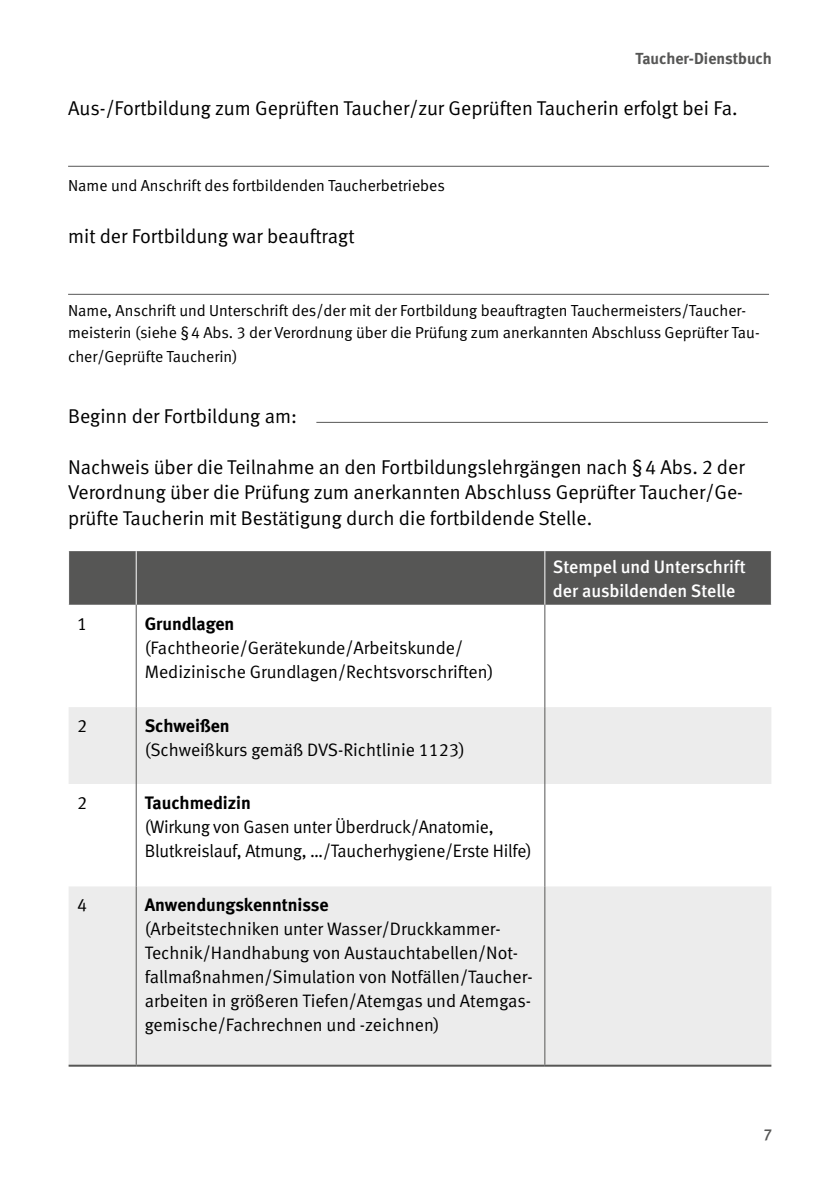
<style>
.page{position:relative;width:840px;height:1191px;background:#fff}
.page>*{position:absolute;margin:0;border:0;box-sizing:border-box;transform-origin:0 0}
.FT{font:20px/25.6px "DGUV Meta";color:#000;text-align:justify}
.Basis_A5_NICHT_lösch{font:20px "DGUV Meta";color:#000}
.TI{font:18px/24px "DGUV Meta";color:#000}
.TI-2{font:700 18px "DGUV Meta";color:#000}
.TK{font:500 18px "DGUV Meta";color:#fff}
.TI-3{font:16px/21.6px "DGUV Meta";color:#000}
.t1{font:700 16px "DGUV Meta";color:#565655}
.t2{font:500 16px "DGUV Meta";color:#565655}
</style>
<div class="page">
<hr style="left:68px;top:166px;width:700px;height:1px;background:#565655">
<hr style="left:68px;top:294px;width:700px;height:1px;background:#565655">
<hr style="left:316px;top:422px;width:451px;height:1px;background:#565655">
<div style="left:69px;top:551px;width:701px;height:54px;background:#565655"></div>
<svg style="left:69px;top:707px;width:702px;height:357px;fill:#ececec"></svg>
<hr style="left:136px;top:551px;width:1px;height:54px;background:#fff">
<hr style="left:544px;top:551px;width:1px;height:54px;background:#fff">
<hr style="left:136px;top:605px;width:1px;height:102px;background:#565655">
<hr style="left:544px;top:605px;width:1px;height:102px;background:#565655">
<hr style="left:136px;top:707px;width:1px;height:77px;background:#565655">
<hr style="left:544px;top:707px;width:1px;height:77px;background:#565655">
<hr style="left:136px;top:784px;width:1px;height:102px;background:#565655">
<hr style="left:544px;top:784px;width:1px;height:102px;background:#565655">
<hr style="left:136px;top:886px;width:1px;height:178px;background:#565655">
<hr style="left:544px;top:886px;width:1px;height:178px;background:#565655">
<hr style="left:69px;top:1064px;width:67px;height:2px;background:#565655">
<hr style="left:136px;top:1064px;width:408px;height:2px;background:#565655">
<hr style="left:544px;top:1064px;width:227px;height:2px;background:#565655">
<p class="t1" style="left:635px;top:49px;width:138px">Taucher-Dienstbuch</p>
<p class="Basis_A5_NICHT_lösch" style="left:68px;top:97px;width:670px">Aus-/Fortbildung zum Geprüften Taucher/zur Geprüften Taucherin erfolgt bei Fa.</p>
<p class="TI-3" style="left:68px;top:175px;width:378px">Name und Anschrift des fortbildenden Taucherbetriebes</p>
<p class="Basis_A5_NICHT_lösch" style="left:68px;top:225px;width:288px">mit der Fortbildung war beauftragt</p>
<p class="TI-3" style="left:68px;top:300px;width:692px">Name, Anschrift und Unterschrift des/der mit der Fortbildung beauftragten Tauchermeisters/Taucher&shy;meisterin (siehe §4 Abs. 3 der Verordnung über die Prüfung zum anerkannten Abschluss Geprüfter Tau-</p>
<p class="TI-3" style="left:68px;top:346px;width:171px">cher/Geprüfte Taucherin)</p>
<p class="FT" style="left:68px;top:403px;width:230px">Beginn der Fortbildung am:</p>
<p class="FT" style="left:68px;top:454px;width:677px">Nachweis über die Teilnahme an den Fortbildungslehrgängen nach §4 Abs. 2 der Verordnung über die Prüfung zum anerkannten Abschluss Geprüfter Taucher/Ge&shy;prüfte Taucherin mit Bestätigung durch die fortbildende Stelle.</p>
<p class="TK" style="left:552px;top:556px;width:194px">Stempel und Unterschrift</p>
<p class="TK" style="left:552px;top:580px;width:184px">der ausbildenden Stelle</p>
<p class="TI" style="left:77px;top:612px;width:12px">1</p>
<p class="TI-2" style="left:145px;top:612px;width:91px">Grundlagen</p>
<p class="TI" style="left:145px;top:636px;width:350px">(Fachtheorie/Gerätekunde/Arbeitskunde/<br>Medizinische Grundlagen/Rechtsvorschriften)</p>
<p class="TI" style="left:77px;top:714px;width:12px">2</p>
<p class="TI-2" style="left:145px;top:715px;width:86px">Schweißen</p>
<p class="TI" style="left:145px;top:738px;width:321px">(Schweißkurs gemäß DVS-Richtlinie 1123)</p>
<p class="TI" style="left:77px;top:791px;width:12px">2</p>
<p class="TI-2" style="left:145px;top:792px;width:108px">Tauchmedizin</p>
<p class="TI" style="left:145px;top:815px;width:388px">(Wirkung von Gasen unter Überdruck/Anatomie,<br>Blutkreislauf, Atmung, …/Taucherhygiene/Erste Hilfe)</p>
<p class="TI" style="left:77px;top:893px;width:12px">4</p>
<p class="TI-2" style="left:145px;top:894px;width:185px">Anwendungskenntnisse</p>
<p class="TI" style="left:145px;top:917px;width:389px">(Arbeitstechniken unter Wasser/Druckkammer-Technik/Handhabung von Austauchtabellen/Not&shy;fallmaßnahmen/Simulation von Notfällen/Taucher&shy;arbeiten in größeren Tiefen/Atemgas und Atemgas&shy;gemische/Fachrechnen und -zeichnen)</p>
<p class="t2" style="left:763px;top:1124px;width:10px">7</p>
</div>
